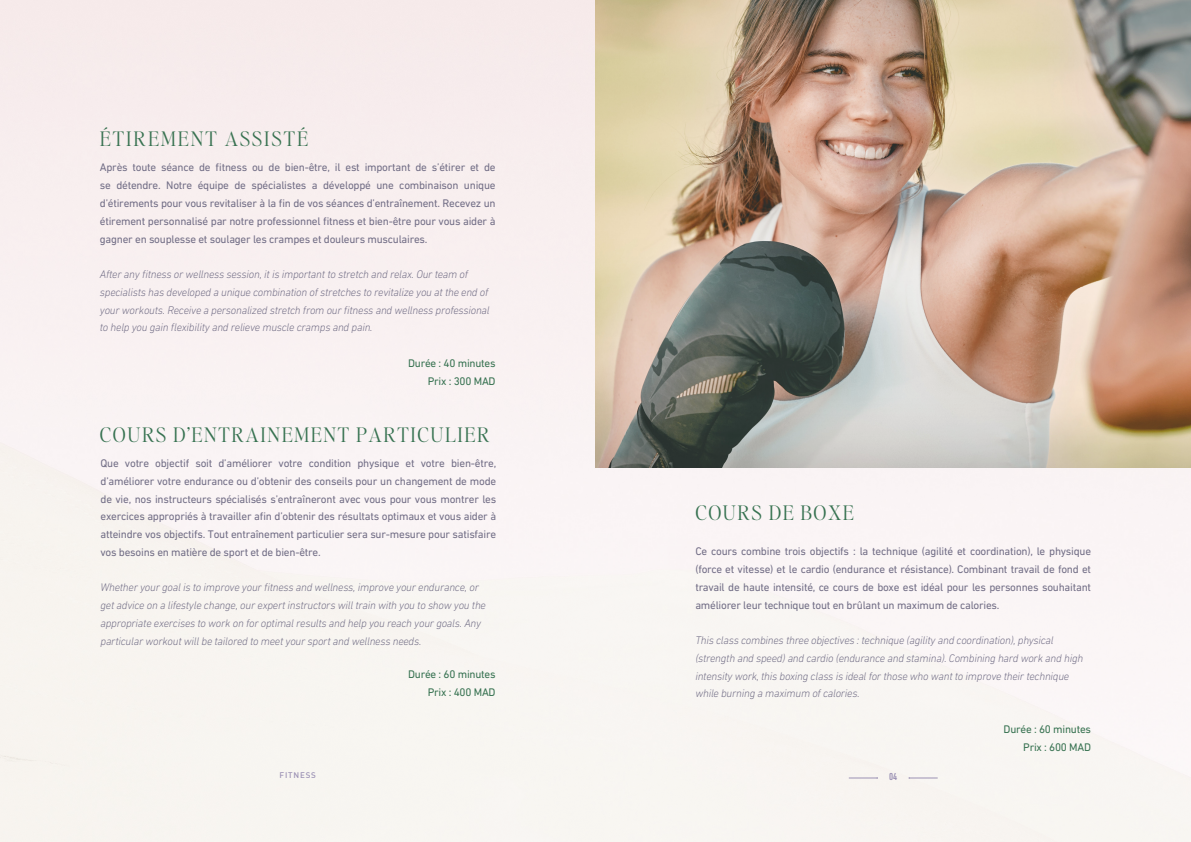
<style>
.page{position:relative;width:1191px;height:842px;background:#fff}
.page>*{position:absolute;margin:0;border:0;box-sizing:border-box;transform-origin:0 0}
.t1{font:300 20px "Editor's Note";letter-spacing:.08em;color:#377251}
.t2{font:300 20px "Editor's Note";letter-spacing:.1em;color:#387251}
.t3{font:11.2px/17.8px "DIN Next LT Pro";letter-spacing:-.02em;color:#726e86;text-align:justify}
.t4{font:italic 300 11.2px/17.8px "DIN Next LT Pro";letter-spacing:-.02em;color:#726e86}
.t5{font:11.2px "DIN Next LT Pro";letter-spacing:-.02em;color:#377251}
.t6{font:500 condensed 10.3px "DIN Next LT Pro";color:#9b91b4}
.t7{font:500 8px "DIN";letter-spacing:.1em;color:#9b91b4}
</style>
<div class="page">
<img style="left:595px;top:0;width:596px;height:468px">
<svg style="left:849px;top:777px;width:29px;height:2px"></svg>
<svg style="left:908px;top:777px;width:29px;height:2px"></svg>
<p class="t2" style="left:100px;top:125px;width:210px">ÉTIREMENT ASSISTÉ</p>
<p class="t3" style="left:100px;top:159px;width:397px">Après toute séance de fitness ou de bien-être, il est important de s’étirer et de se détendre. Notre équipe de spécialistes a développé une combinaison unique d’étirements pour vous revitaliser à la fin de vos séances d’entraînement. Recevez un étirement personnalisé par notre professionnel fitness et bien-être pour vous aider à gagner en souplesse et soulager les crampes et douleurs musculaires.</p>
<p class="t4" style="left:100px;top:265px;width:391px">After any fitness or wellness session, it is important to stretch and relax. Our team of specialists has developed a unique combination of stretches to revitalize you at the end of your workouts. Receive a personalized stretch from our fitness and wellness professional to help you gain flexibility and relieve muscle cramps and pain.</p>
<p class="t5" style="left:408px;top:357px;width:89px">Durée : 40 minutes</p>
<p class="t5" style="left:428px;top:374px;width:69px">Prix : 300 MAD</p>
<p class="t1" style="left:100px;top:421px;width:391px">COURS D’ENTRAINEMENT PARTICULIER</p>
<p class="t3" style="left:100px;top:454px;width:397px">Que votre objectif soit d’améliorer votre condition physique et votre bien-être, d’améliorer votre endurance ou d’obtenir des conseils pour un changement de mode de vie, nos instructeurs spécialisés s’entraîneront avec vous pour vous montrer les exercices appropriés à travailler afin d’obtenir des résultats optimaux et vous aider à atteindre vos objectifs. Tout entraînement particulier sera sur-mesure pour satisfaire vos besoins en matière de sport et de bien-être.</p>
<p class="t4" style="left:100px;top:579px;width:387px">Whether your goal is to improve your fitness and wellness, improve your endurance, or get advice on a lifestyle change, our expert instructors will train with you to show you the appropriate exercises to work on for optimal results and help you reach your goals. Any particular workout will be tailored to meet your sport and wellness needs.</p>
<p class="t7" style="left:279px;top:770px;width:38px">FITNESS</p>
<p class="t5" style="left:408px;top:668px;width:89px">Durée : 60 minutes</p>
<p class="t5" style="left:428px;top:686px;width:69px">Prix : 400 MAD</p>
<p class="t1" style="left:695px;top:499px;width:160px">COURS DE BOXE</p>
<p class="t3" style="left:695px;top:542px;width:397px">Ce cours combine trois objectifs : la technique (agilité et coordination), le physique (force et vitesse) et le cardio (endurance et résistance). Combinant travail de fond et travail de haute intensité, ce cours de boxe est idéal pour les personnes souhaitant améliorer leur technique tout en brûlant un maximum de calories.</p>
<p class="t4" style="left:695px;top:631px;width:389px">This class combines three objectives : technique (agility and coordination), physical (strength and speed) and cardio (endurance and stamina). Combining hard work and high intensity work, this boxing class is ideal for those who want to improve their technique while burning a maximum of calories.</p>
<p class="t5" style="left:1003px;top:723px;width:89px">Durée : 60 minutes</p>
<p class="t5" style="left:1023px;top:740px;width:69px">Prix : 600 MAD</p>
<p class="t6" style="left:889px;top:771px;width:10px">04</p>
</div>
